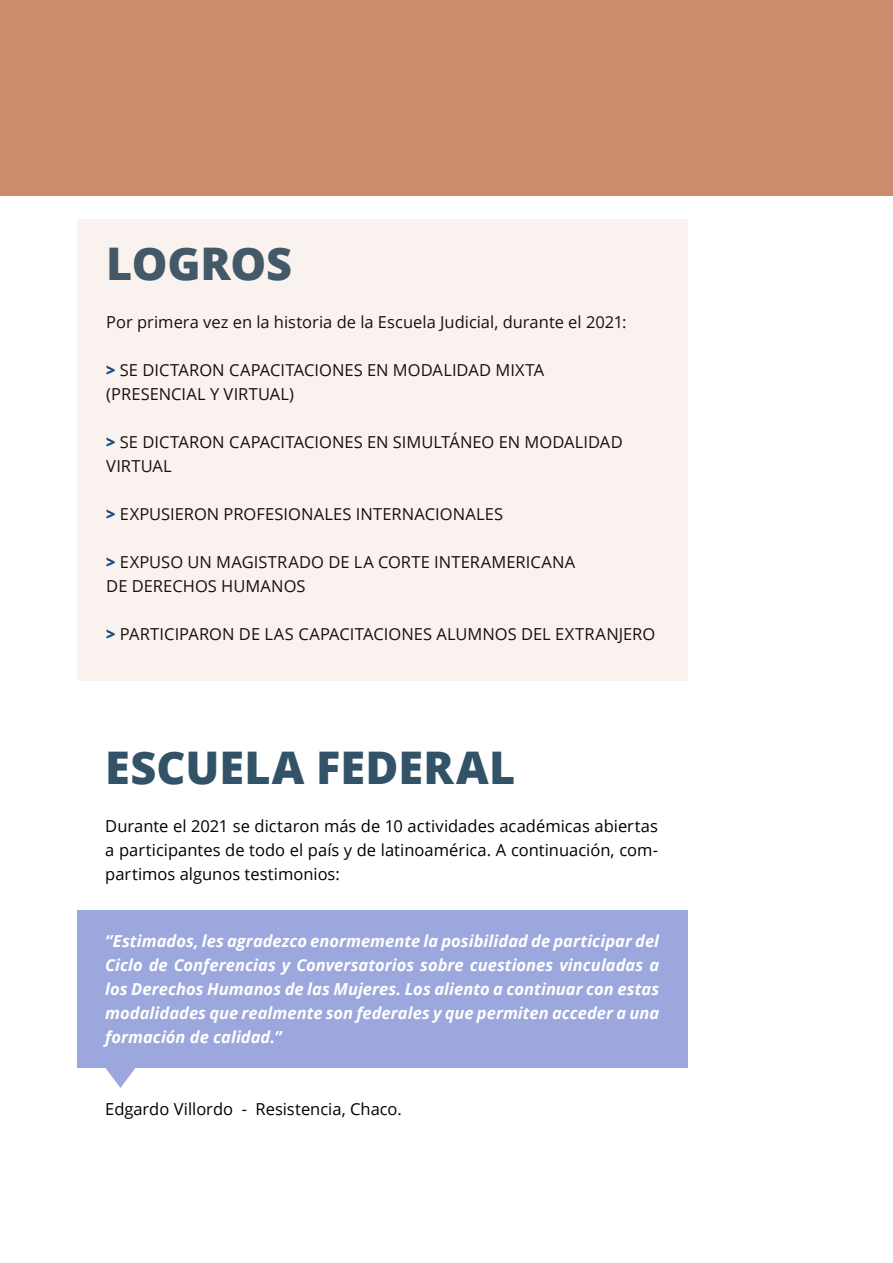
<style>
.page{position:relative;width:893px;height:1263px;background:#fff}
.page>*{position:absolute;margin:0;border:0;box-sizing:border-box;transform-origin:0 0}
.t1{font:800 45px "Open Sans";color:#325367}
.t2{font:16.5px/24px "Open Sans";color:#000}
.t3{font:italic 700 16.5px/24px "Open Sans";color:#fff;text-align:justify}
.s1{font-weight:800;color:#004088}
</style>
<div class="page">
<div style="left:78px;top:910px;width:610px;height:158px;background:#9ca7de"></div>
<svg style="left:105px;top:1068px;width:31px;height:20px"></svg>
<div style="left:78px;top:219px;width:610px;height:461px;background:#f9f2ee"></div>
<div style="left:1px;top:0;width:892px;height:195px;background:#cb8b6d"></div>
<h1 class="t1" style="left:106px;top:230px;width:187px">LOGROS</h1>
<p class="t2" style="left:106px;top:310px;width:522px">Por primera vez en la historia de la Escuela Judicial, durante el 2021:</p>
<p class="t2" style="left:106px;top:358px;width:439px"><span class="s1">&gt;</span> SE DICTARON CAPACITACIONES EN MODALIDAD MIXTA (PRESENCIAL Y VIRTUAL)</p>
<p class="t2" style="left:106px;top:430px;width:518px"><span class="s1">&gt;</span> SE DICTARON CAPACITACIONES EN SIMULTÁNEO EN MODALIDAD<br>VIRTUAL</p>
<p class="t2" style="left:106px;top:502px;width:398px"><span class="s1">&gt;</span> EXPUSIERON PROFESIONALES INTERNACIONALES</p>
<p class="t2" style="left:106px;top:550px;width:471px"><span class="s1">&gt;</span> EXPUSO UN MAGISTRADO DE LA CORTE INTERAMERICANA<br>DE DERECHOS HUMANOS</p>
<p class="t2" style="left:106px;top:622px;width:550px"><span class="s1">&gt;</span> PARTICIPARON DE LAS CAPACITACIONES ALUMNOS DEL EXTRANJERO</p>
<h1 class="t1" style="left:105px;top:733px;width:412px">ESCUELA FEDERAL</h1>
<p class="t2" style="left:105px;top:813px;width:554px;text-align:justify">Durante el 2021 se dictaron más de 10 actividades académicas abiertas a participantes de todo el país y de latinoamérica. A continuación, com&shy;partimos algunos testimonios:</p>
<p class="t3" style="left:105px;top:929px;width:555px">“Estimados, les agradezco enormemente la posibilidad de participar del Ciclo de Conferencias y Conversatorios sobre cuestiones vinculadas a los Derechos Humanos de las Mujeres. Los aliento a continuar con estas modalidades que realmente son federales y que permiten acceder a una formación de calidad.”</p>
<p class="t2" style="left:105px;top:1097px;width:298px">Edgardo Villordo - Resistencia, Chaco.</p>
</div>
